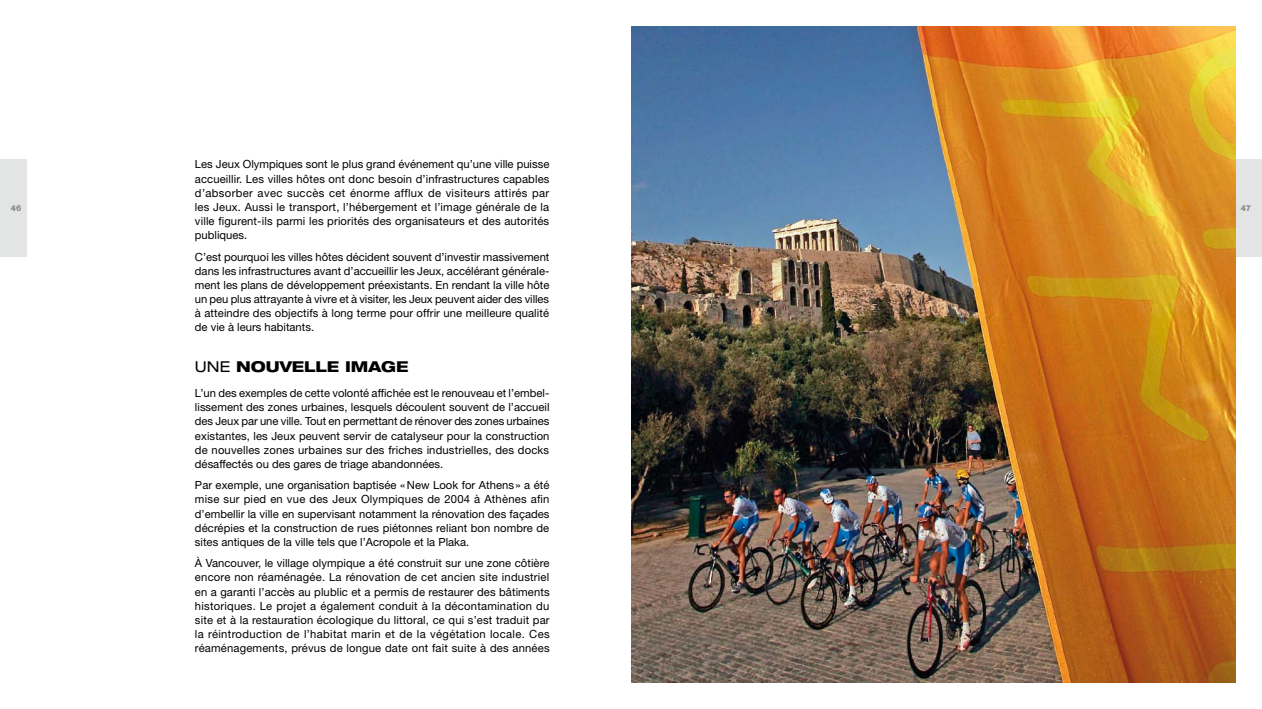
<style>
.page{position:relative;width:1262px;height:709px;background:#fff}
.page>*{position:absolute;margin:0;border:0;box-sizing:border-box;transform-origin:0 0}
.t1{font:800 expanded 15px "Helvetica Neue LT Std";color:#000}
.t2{font:11.25px/14.1px "Helvetica Neue LT Std";letter-spacing:.01em;color:#000;text-align:justify}
.t3{font:800 8.25px "Helvetica Neue LT Std";color:#87888a}
.s1{font-weight:400}
</style>
<div class="page">
<div style="left:1235px;top:159px;width:26px;height:98px;background:#e3e4e4"></div>
<div style="left:0;top:159px;width:27px;height:98px;background:#e3e4e4"></div>
<img style="left:631px;top:27px;width:604px;height:655px">
<p class="t2" style="left:195px;top:157px;width:356px">Les Jeux Olympiques sont le plus grand événement qu’une ville puisse accueillir. Les villes hôtes ont donc besoin d’infrastructures capables d’absorber avec succès cet énorme afflux de visiteurs attirés par les Jeux. Aussi le transport, l’hébergement et l’image générale de la ville figurent-ils parmi les priorités des organisateurs et des autorités publiques.</p>
<p class="t2" style="left:195px;top:249px;width:356px">C’est pourquoi les villes hôtes décident souvent d’investir massivement dans les infrastructures avant d’accueillir les Jeux, accélérant générale&shy;ment les plans de développement préexistants. En rendant la ville hôte un peu plus attrayante à vivre et à visiter, les Jeux peuvent aider des villes à atteindre des objectifs à long terme pour offrir une meilleure qualité de vie à leurs habitants.</p>
<h1 class="t1" style="left:195px;top:357px;width:215px"><span class="s1">Une</span> NOUVELLE IMAGE</h1>
<p class="t2" style="left:195px;top:386px;width:356px">L’un des exemples de cette volonté affichée est le renouveau et l’embel&shy;lissement des zones urbaines, lesquels découlent souvent de l’accueil des Jeux par une ville. Tout en permettant de rénover des zones urbaines existantes, les Jeux peuvent servir de catalyseur pour la construction de nouvelles zones urbaines sur des friches industrielles, des docks désaffectés ou des gares de triage abandonnées.</p>
<p class="t2" style="left:195px;top:478px;width:356px">Par exemple, une organisation baptisée «New Look for Athens » a été mise sur pied en vue des Jeux Olympiques de 2004 à Athènes afin d’embellir la ville en supervisant notamment la rénovation des façades décrépies et la construction de rues piétonnes reliant bon nombre de sites antiques de la ville tels que l’Acropole et la Plaka.</p>
<p class="t2" style="left:195px;top:556px;width:356px">À Vancouver, le village olympique a été construit sur une zone côtière encore non réaménagée. La rénovation de cet ancien site industriel en a garanti l’accès au plublic et a permis de restaurer des bâtiments historiques. Le projet a également conduit à la décontamination du site et à la restauration écologique du littoral, ce qui s’est traduit par la réintroduction de l’habitat marin et de la végétation locale. Ces réaménagements, prévus de longue date ont fait suite à des années</p>
<p class="t3" style="left:11px;top:203px;width:12px">46</p>
<p class="t3" style="left:1240px;top:203px;width:12px">47</p>
</div>
